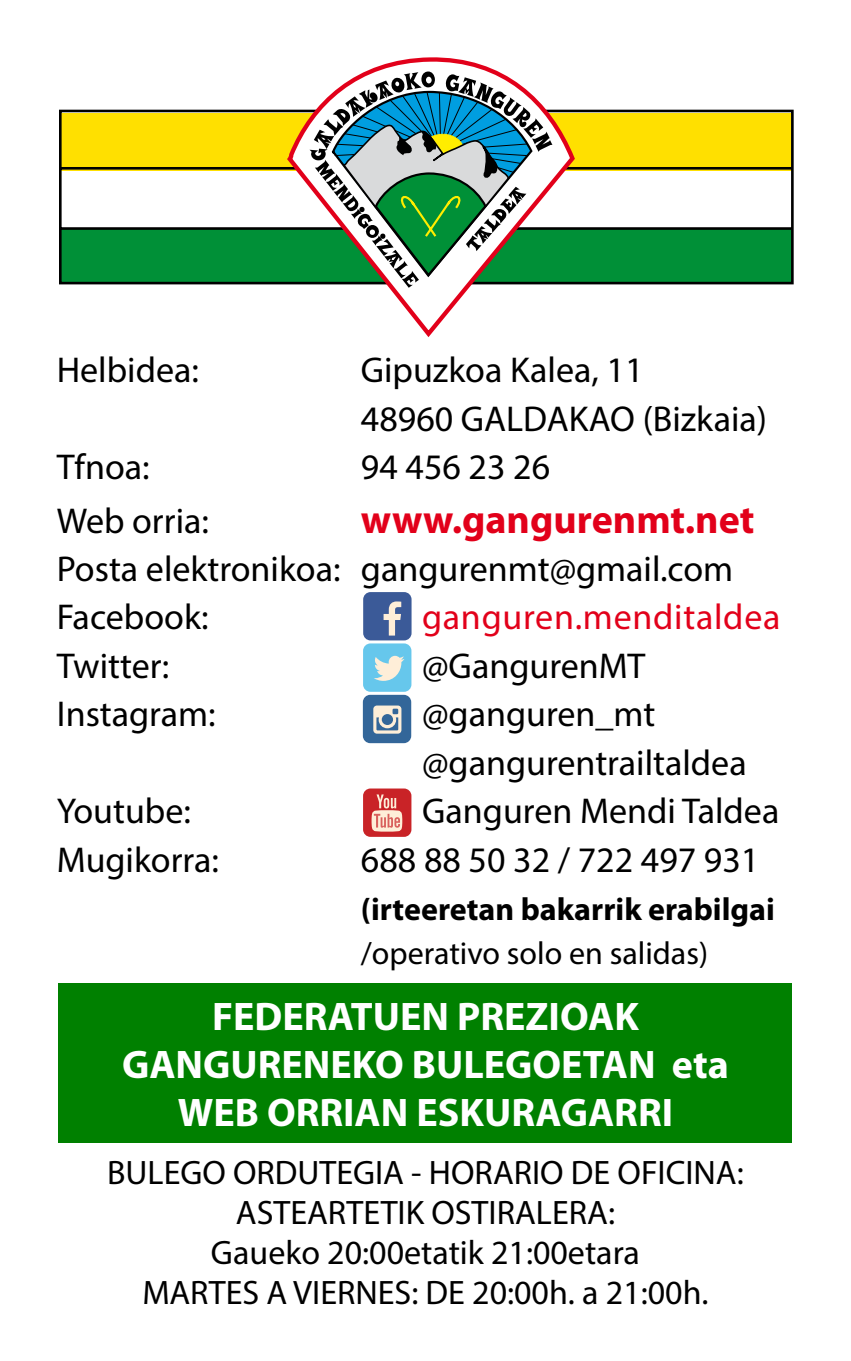
<style>
.page{position:relative;width:851px;height:1361px;background:#fff}
.page>*{position:absolute;margin:0;border:0;box-sizing:border-box;transform-origin:0 0}
.t1{font:700 40px/48px "Myriad Pro";color:#fff;text-align:center}
.t2{font:700 40px "Myriad Pro";color:#e2001a}
.t3{font:36px/48.4px "Myriad Pro";color:#000}
.t4{font:36px "Myriad Pro";letter-spacing:.02em;color:#e2001a}
.t5{font:34px/40px "Myriad Pro";color:#000;text-align:center}
.t6{font:700 32px "Myriad Pro";color:#000}
.t7{font:32px "Myriad Pro";color:#000}
</style>
<div class="page">
<svg style="left:59px;top:109px;width:735px;height:176px"></svg>
<svg style="left:284px;top:57px;width:293px;height:280px"></svg>
<svg style="left:309px;top:71px;width:243px;height:217px"></svg>
<div style="left:59px;top:983px;width:733px;height:160px;background:#008000"></div>
<div style="left:363px;top:592px;width:48px;height:48px;background:#3b5a98;border-radius:7px"></div>
<svg style="left:383px;top:601px;width:18px;height:34px"></svg>
<div style="left:363px;top:788px;width:48px;height:49px;background:#c92327;border-radius:7px"></div>
<svg style="left:371px;top:794px;width:31px;height:37px"></svg>
<div style="left:363px;top:643px;width:48px;height:49px;background:#66c7ec;border-radius:7px"></div>
<svg style="left:374px;top:656px;width:30px;height:25px"></svg>
<div style="left:363px;top:695px;width:48px;height:48px;background:#369;border-radius:7px"></div>
<svg style="left:373px;top:705px;width:28px;height:28px"></svg>
<p class="t3" style="left:57px;top:345px;width:144px">Helbidea:</p>
<p class="t3" style="left:361px;top:345px;width:408px">Gipuzkoa Kalea, 11<br>48960 GALDAKAO (Bizkaia)</p>
<p class="t3" style="left:57px;top:442px;width:94px">Tfnoa:</p>
<p class="t3" style="left:361px;top:442px;width:191px">94 456 23 26</p>
<p class="t3" style="left:57px;top:496px;width:154px">Web orria:</p>
<p class="t2" style="left:361px;top:497px;width:395px">www.gangurenmt.net</p>
<p class="t3" style="left:57px;top:544px;width:678px">Posta elektronikoa: gangurenmt@gmail.com<br>Facebook:</p>
<p class="t4" style="left:422px;top:595px;width:360px">ganguren.menditaldea</p>
<p class="t3" style="left:57px;top:641px;width:114px">Twitter:</p>
<p class="t3" style="left:422px;top:641px;width:225px">@GangurenMT</p>
<p class="t3" style="left:57px;top:689px;width:160px">Instagram:</p>
<p class="t3" style="left:422px;top:689px;width:326px">@ganguren_mt @gangurentrailtaldea</p>
<p class="t3" style="left:57px;top:786px;width:136px">Youtube:</p>
<p class="t3" style="left:422px;top:786px;width:359px">Ganguren Mendi Taldea</p>
<p class="t3" style="left:57px;top:835px;width:164px">Mugikorra:</p>
<p class="t3" style="left:361px;top:835px;width:400px">688 88 50 32 / 722 497 931</p>
<p class="t6" style="left:361px;top:891px;width:415px">(irteeretan bakarrik erabilgai</p>
<p class="t7" style="left:361px;top:933px;width:348px">/operativo solo en salidas)</p>
<p class="t1" style="left:122px;top:993px;width:608px">FEDERATUEN PREZIOAK<br>GANGURENEKO BULEGOETAN eta<br>WEB ORRIAN ESKURAGARRI</p>
<p class="t5" style="left:107px;top:1152px;width:638px">BULEGO ORDUTEGIA - HORARIO DE OFICINA:<br>ASTEARTETIK OSTIRALERA:<br>Gaueko 20:00etatik 21:00etara<br>MARTES A VIERNES: DE 20:00h. a 21:00h.</p>
</div>
